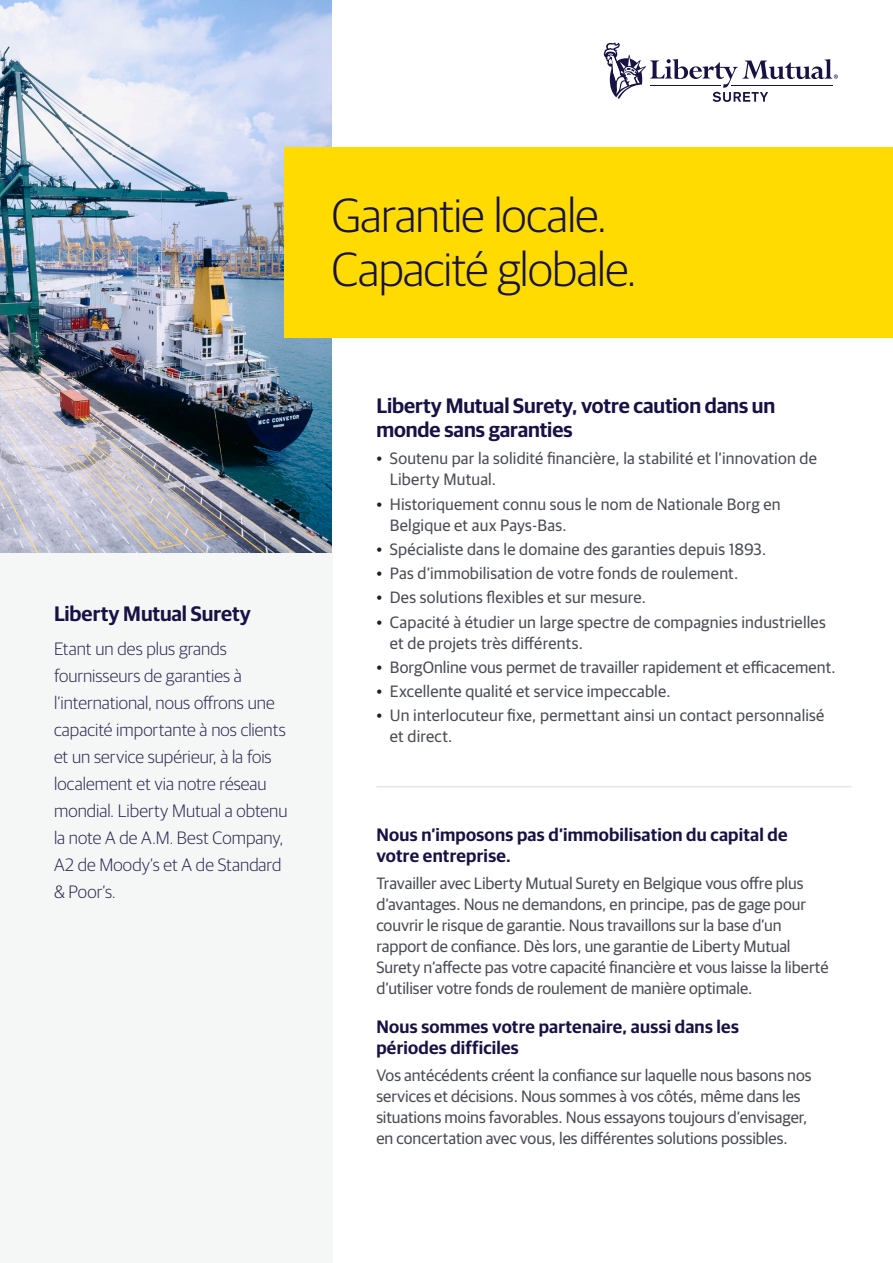
<style>
.page{position:relative;width:893px;height:1263px;background:#fff}
.page>*{position:absolute;margin:0;border:0;box-sizing:border-box;transform-origin:0 0}
.t1{font:300 48px/54px "Guardian Sans";letter-spacing:-.015em;color:#171243}
.Head_1{font:600 21px/24px "Guardian Sans";letter-spacing:-.005em;color:#171243}
.Intro{font:300 18px/27px "Guardian Sans";color:#312a54}
.Head_2{font:600 18px/21.6px "Guardian Sans";letter-spacing:.01em;color:#171243}
.Body{font:16.5px/21px "Guardian Sans";color:#4b4d56}
.s1{color:#231f20}
</style>
<div class="page">
<img style="left:0;top:0;width:332px;height:553px">
<div style="left:284px;top:147px;width:609px;height:191px;background:#ffdb01"></div>
<hr style="left:376px;top:786px;width:475px;height:1px;background:#e6e7e9">
<div style="left:0;top:554px;width:332px;height:709px;background:#f5f7f7"></div>
<svg style="left:604px;top:42px;width:234px;height:60px"></svg>
<hr style="left:651px;top:85px;width:70px;height:1px;background:#171243">
<hr style="left:731px;top:85px;width:102px;height:1px;background:#171243">
<p class="Head_1" style="left:54px;top:600px;width:198px">Liberty Mutual Surety</p>
<p class="Intro" style="left:54px;top:634px;width:235px">Etant un des plus grands fournisseurs de garanties à l’international, nous offrons une capacité importante à nos clients et un service supérieur, à la fois localement et via notre réseau mondial. Liberty Mutual a obtenu la note A de A.M. Best Company,<br>A2 de Moody’s et A de Standard &amp; Poor’s.</p>
<p class="t1" style="left:332px;top:186px;width:306px">Garantie locale.<br>Capacité globale.</p>
<p class="Head_1" style="left:376px;top:392px;width:400px">Liberty Mutual Surety, votre caution dans un monde sans garanties</p>
<p class="Body" style="left:390px;top:447px;width:429px;text-indent:-14px"><span class="s1">•</span> Soutenu par la solidité financière, la stabilité et l’innovation de<br>Liberty Mutual.</p>
<p class="Body" style="left:390px;top:492px;width:392px;text-indent:-14px"><span class="s1">•</span> Historiquement connu sous le nom de Nationale Borg en<br>Belgique et aux Pays-Bas.</p>
<p class="Body" style="left:376px;top:537px;width:391px"><span class="s1">•</span> Spécialiste dans le domaine des garanties depuis 1893.</p>
<p class="Body" style="left:376px;top:562px;width:363px"><span class="s1">•</span> Pas d’immobilisation de votre fonds de roulement.</p>
<p class="Body" style="left:376px;top:586px;width:271px"><span class="s1">•</span> Des solutions flexibles et sur mesure.</p>
<p class="Body" style="left:390px;top:610px;width:437px;text-indent:-14px"><span class="s1">•</span> Capacité à étudier un large spectre de compagnies industrielles et de projets très différents.</p>
<p class="Body" style="left:376px;top:655px;width:461px"><span class="s1">•</span> BorgOnline vous permet de travailler rapidement et efficacement.</p>
<p class="Body" style="left:376px;top:680px;width:296px"><span class="s1">•</span> Excellente qualité et service impeccable.</p>
<p class="Body" style="left:390px;top:704px;width:436px;text-indent:-14px"><span class="s1">•</span> Un interlocuteur fixe, permettant ainsi un contact personnalisé et direct.</p>
<p class="Head_2" style="left:376px;top:822px;width:413px">Nous n’imposons pas d’immobilisation du capital de votre entreprise.</p>
<p class="Body" style="left:376px;top:871px;width:454px">Travailler avec Liberty Mutual Surety en Belgique vous offre plus d’avantages. Nous ne demandons, en principe, pas de gage pour couvrir le risque de garantie. Nous travaillons sur la base d’un rapport de confiance. Dès lors, une garantie de Liberty Mutual Surety n’affecte pas votre capacité financière et vous laisse la liberté d’utiliser votre fonds de roulement de manière optimale.</p>
<p class="Head_2" style="left:376px;top:1014px;width:364px">Nous sommes votre partenaire, aussi dans les périodes difficiles</p>
<p class="Body" style="left:376px;top:1063px;width:437px">Vos antécédents créent la confiance sur laquelle nous basons nos services et décisions. Nous sommes à vos côtés, même dans les situations moins favorables. Nous essayons toujours d’envisager, en concertation avec vous, les différentes solutions possibles.</p>
</div>
